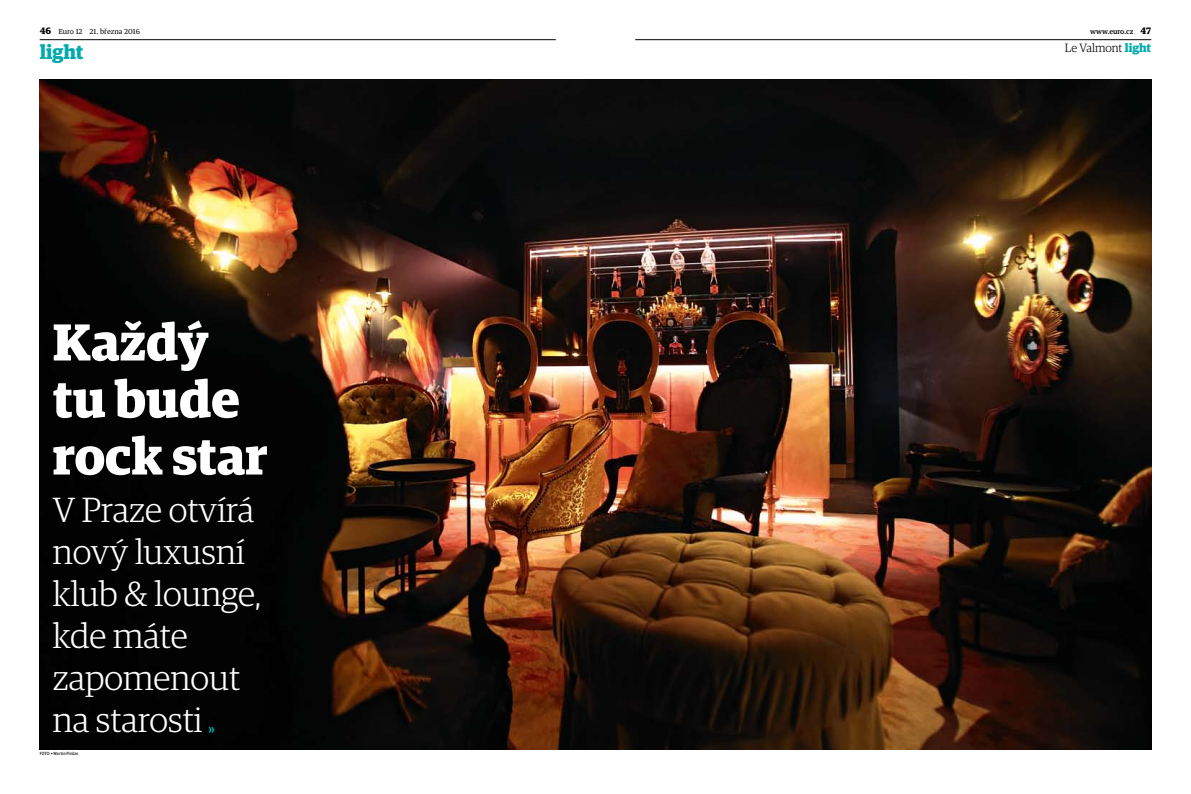
<style>
.page{position:relative;width:1191px;height:794px;background:#fff}
.page>*{position:absolute;margin:0;border:0;box-sizing:border-box;transform-origin:0 0}
.t1{font:700 52px/57px "Guardian Egyp";color:#fff}
.t2{font:300 35px/42px "Guardian Egyp";color:#fff}
.t3{font:700 20px "Guardian Egyp";letter-spacing:-.01em;color:#00aaad}
.t4{font:300 12px "Guardian Egyp";color:#000}
.t5{font:700 12px "Guardian Text Egyp";color:#00aaad}
.t6{font:7px "Guardian Text Egyp";letter-spacing:-.005em;color:#000}
.t7{font:500 7px "Guardian Text Egyp";color:#000}
.t8{font:4.5px "Guardian Agate Sans 4";letter-spacing:-.005em;color:#000}
.s1{font-weight:900;font-size:9px}
.s2{font-weight:700;color:#00aaad}
</style>
<div class="page">
<img style="left:40px;top:80px;width:1111px;height:670px">
<hr style="left:40px;top:39px;width:516px;height:1px;background:#000">
<hr style="left:635px;top:39px;width:516px;height:1px;background:#000">
<p class="t6" style="left:40px;top:26px;width:102px"><span class="s1">46</span> Euro 12 21. března 2016</p>
<p class="t7" style="left:1090px;top:26px;width:63px">www.euro.cz <span class="s1">47</span></p>
<p class="t3" style="left:40px;top:36px;width:45px">light</p>
<p class="t4" style="left:1064px;top:40px;width:88px">Le Valmont <span class="s2">light</span></p>
<h1 class="t1" style="left:53px;top:309px;width:216px">Každý tu bude rock star</h1>
<p class="t2" style="left:53px;top:487px;width:210px">V Praze otvírá nový luxusní klub &amp; lounge, kde máte zapomenout na starosti</p>
<p class="t5" style="left:208px;top:718px;width:8px">»</p>
<p class="t8" style="left:40px;top:750px;width:40px">FOTO • Martin Pinkas</p>
</div>
